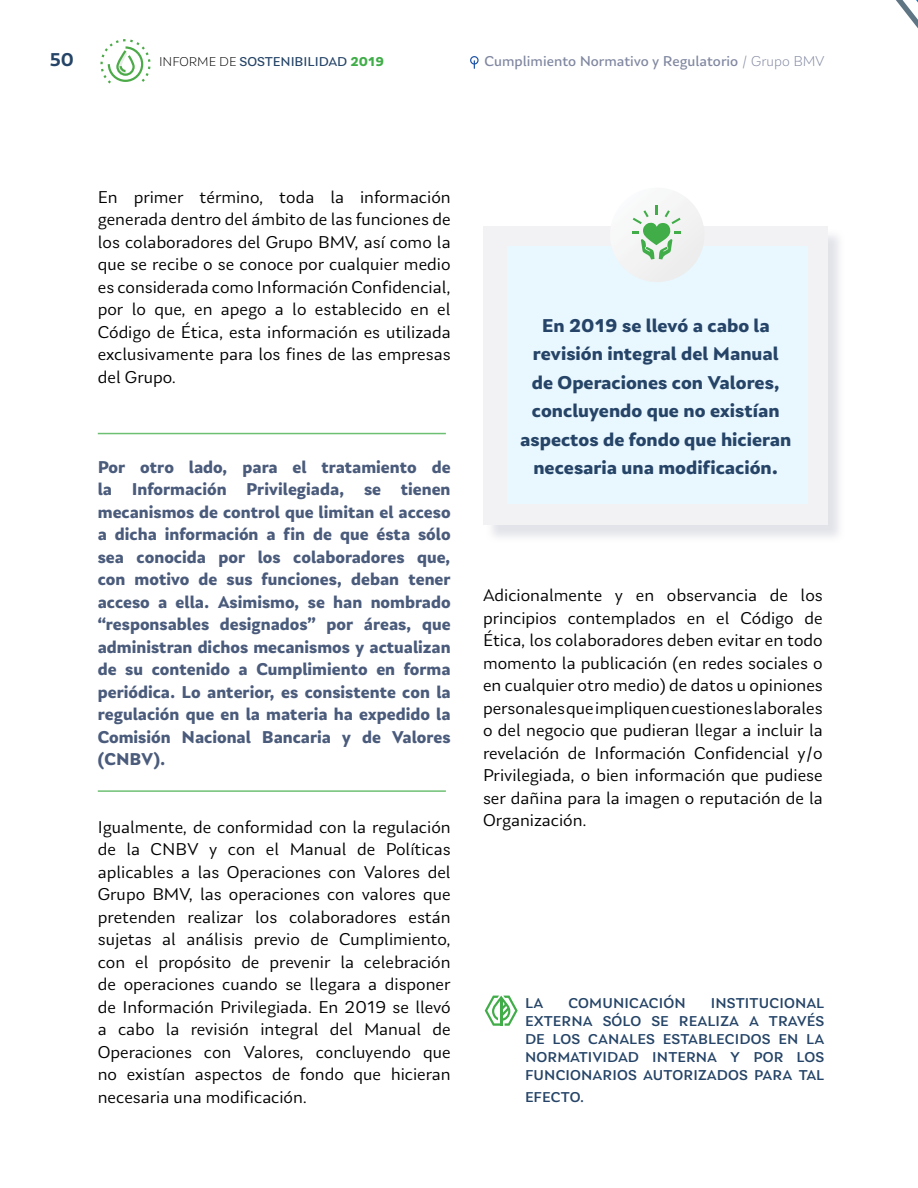
<style>
.page{position:relative;width:918px;height:1188px;background:#fff}
.page>*{position:absolute;margin:0;border:0;box-sizing:border-box;transform-origin:0 0}
.textoresaltado{font:700 19.5px/28.5px "Laca Text";color:#254467;text-align:center}
.t1{font:600 19.5px "Laca Text";color:#254467}
.textogeneral{font:18px/22.5px "Laca Text";color:#000;text-align:justify}
.t2{font:700 18px/22.5px "Laca Text";color:#4a5b7b;text-align:justify;scale:.96 1}
.t3{font:500 15px/18px "Laca Text";letter-spacing:.01em;color:#254467;text-align:justify}
.t4{font:15px "Laca Text";color:#8087a0}
.t5{font:13.5px "Laca Text";color:#254467}
.s1{font-weight:300;color:#000}
.s2{font-weight:700;color:#41ad49}
.s3{font-weight:300}
.s4{font-weight:800}
</style>
<div class="page">
<svg style="left:100px;top:39px;width:50px;height:45px"></svg>
<svg style="left:470px;top:56px;width:9px;height:13px"></svg>
<svg style="left:896px;top:0;width:22px;height:29px"></svg>
<div style="left:485px;top:228px;width:361px;height:315px;background:#aaaec0;opacity:.34"></div>
<div style="left:483px;top:226px;width:344px;height:298px;background:#f2f2f5"></div>
<hr style="left:98px;top:433px;width:348px;height:1px;background:#41ad49">
<hr style="left:98px;top:790px;width:348px;height:2px;background:#41ad49">
<div style="left:507px;top:246px;width:301px;height:258px;background:#e9f7fe"></div>
<div style="left:610px;top:188px;width:95px;height:94px;background:#f3f3f3;border-radius:47px"></div>
<svg style="left:632px;top:205px;width:49px;height:55px"></svg>
<svg style="left:485px;top:996px;width:33px;height:30px"></svg>
<p class="t1" style="left:50px;top:49px;width:26px">50</p>
<p class="t5" style="left:159px;top:54px;width:226px"><span class="s1">INFORME DE</span> SOSTENIBILIDAD <span class="s2">2019</span></p>
<p class="t4" style="left:485px;top:52px;width:342px">Cumplimiento Normativo y Regulatorio <span class="s3">/ Grupo BMV</span></p>
<p class="textogeneral" style="left:98px;top:185px;width:354px">En primer término, toda la información generada dentro del ámbito de las funciones de los colaboradores del Grupo BMV, así como la que se recibe o se conoce por cualquier medio es considerada como Información Confidencial, por lo que, en apego a lo establecido en el Código de Ética, esta información es utilizada exclusivamente para los fines de las empresas del Grupo.</p>
<p class="t2" style="left:98px;top:455px;width:369px">Por otro lado, para el tratamiento de la Información Privilegiada, se tienen mecanismos de control que limitan el acceso a dicha información a fin de que ésta sólo sea conocida por los colaboradores que, con motivo de sus funciones, deban tener acceso a ella. Asimismo, se han nombrado “responsables designados” por áreas, que administran dichos mecanismos y actualizan de su contenido a Cumplimiento en forma periódica. Lo anterior, es consistente con la regulación que en la materia ha expedido la Comisión Nacional Bancaria y de Valores (CNBV).</p>
<p class="textogeneral" style="left:98px;top:815px;width:354px">Igualmente, de conformidad con la regulación de la CNBV y con el Manual de Políticas aplicables a las Operaciones con Valores del Grupo BMV, las operaciones con valores que pretenden realizar los colaboradores están sujetas al análisis previo de Cumplimiento, con el propósito de prevenir la celebración de operaciones cuando se llegara a disponer de Información Privilegiada. En 2019 se llevó a cabo la revisión integral del Manual de Operaciones con Valores, concluyendo que no existían aspectos de fondo que hicieran necesaria una modificación.</p>
<p class="textoresaltado" style="left:520px;top:311px;width:273px">En 2019 se llevó a cabo la revisión integral del Manual de Operaciones con Valores, concluyendo que no existían aspectos de fondo que hicieran necesaria una modificación<span class="s4">.</span></p>
<p class="textogeneral" style="left:483px;top:584px;width:341px">Adicionalmente y en observancia de los principios contemplados en el Código de Ética, los colaboradores deben evitar en todo momento la publicación (en redes sociales o en cualquier otro medio) de datos u opiniones personales que impliquen cuestiones laborales o del negocio que pudieran llegar a incluir la revelación de Información Confidencial y/o Privilegiada, o bien información que pudiese ser dañina para la imagen o reputación de la Organización.</p>
<p class="t3" style="left:525px;top:994px;width:20px">LA</p>
<p class="t3" style="left:568px;top:994px;width:119px">COMUNICACIÓN</p>
<p class="t3" style="left:525px;top:994px;width:301px;text-indent:186px">INSTITUCIONAL EXTERNA SÓLO SE REALIZA A TRAVÉS DE LOS CANALES ESTABLECIDOS EN LA NORMATIVIDAD INTERNA Y POR LOS FUNCIONARIOS AUTORIZADOS PARA TAL</p>
<p class="t3" style="left:525px;top:1088px;width:61px">EFECTO.</p>
</div>
